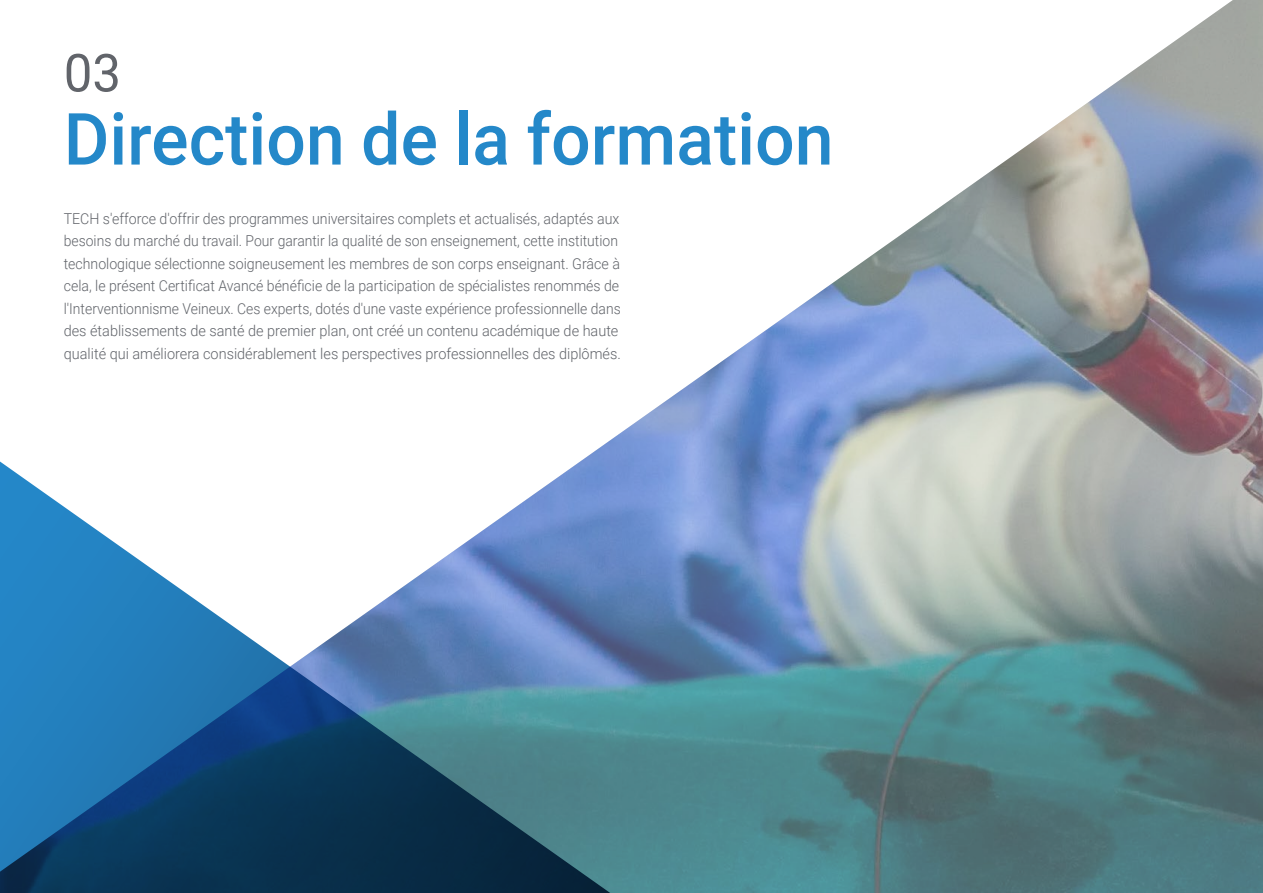
<style>
.page{position:relative;width:1263px;height:893px;background:#fff}
.page>*{position:absolute;margin:0;border:0;box-sizing:border-box;transform-origin:0 0}
.t1{font:500 72px "Roboto";color:#2488c9}
.t2{font:52.5px "Roboto";color:#61646a}
.t3{font:300 15px/22.5px "Roboto";color:#61646a;scale:.94 1}
</style>
<div class="page">
<img style="left:602px;top:0;width:661px;height:893px">
<svg style="left:0;top:446px;width:640px;height:447px"></svg>
<h2 class="t2" style="left:64px;top:36px;width:59px">03</h2>
<h1 class="t1" style="left:64px;top:89px;width:771px">Direction de la formation</h1>
<p class="t3" style="left:64px;top:207px;width:594px">TECH s'efforce d'offrir des programmes universitaires complets et actualisés, adaptés aux besoins du marché du travail. Pour garantir la qualité de son enseignement, cette institution technologique sélectionne soigneusement les membres de son corps enseignant. Grâce à cela, le présent Certificat Avancé bénéficie de la participation de spécialistes renommés de l'Interventionnisme Veineux. Ces experts, dotés d'une vaste expérience professionnelle dans des établissements de santé de premier plan, ont créé un contenu académique de haute qualité qui améliorera considérablement les perspectives professionnelles des diplômés.</p>
</div>
